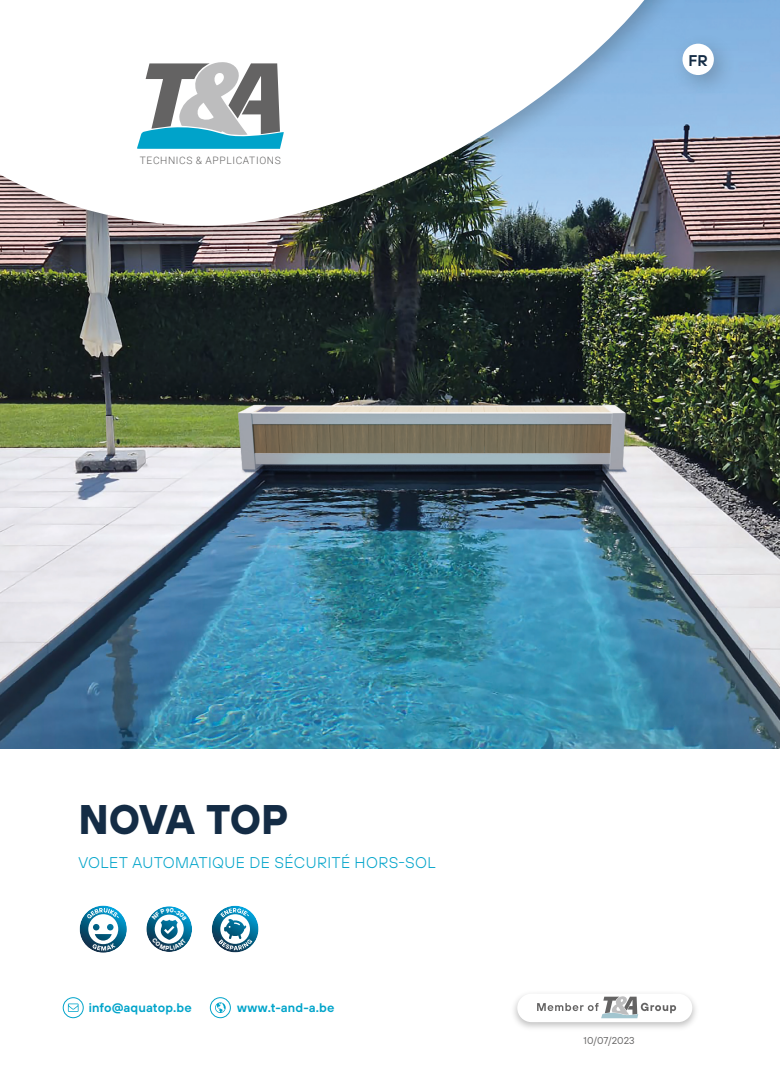
<style>
.page{position:relative;width:780px;height:1088px;background:#fff}
.page>*{position:absolute;margin:0;border:0;box-sizing:border-box;transform-origin:0 0}
.h2_system_name{font:700 41.38px "TT Hoves";letter-spacing:-.02em;color:#142c45}
.h2_s_legend{font:300 15.5px "TT Hoves";letter-spacing:.025em;color:#00a4ca}
.t1{font:600 15.5px "TT Hoves";color:#142c45}
.t2{font:600 12.5px "TT Hoves";letter-spacing:.01em;color:#00a4ca}
.t3{font:300 10.25px "Roboto";letter-spacing:.06em;color:#646363}
.t4{font:10px "TT Hoves";letter-spacing:.01em;color:#666565}
</style>
<div class="page">
<svg style="left:79px;top:905px;width:48px;height:48px"></svg>
<svg style="left:211px;top:905px;width:48px;height:48px"></svg>
<div style="left:63px;top:997px;width:21px;height:21px;border:1px solid #00a4ca;border-radius:50%"></div>
<svg style="left:68px;top:1003px;width:11px;height:9px"></svg>
<div style="left:210px;top:997px;width:21px;height:21px;border:1px solid #00a4ca;border-radius:50%"></div>
<svg style="left:215px;top:1002px;width:11px;height:11px"></svg>
<img style="left:514px;top:995px;width:182px;height:33px">
<div style="left:517px;top:994px;width:175px;height:28px;background:#fff;border-radius:14px"></div>
<svg style="left:537px;top:996px;width:139px;height:22px"></svg>
<img style="left:0;top:0;width:780px;height:749px">
<div style="left:670px;top:32px;width:67px;height:67px;background:#1d1d1b;opacity:.25"></div>
<div style="left:682px;top:44px;width:31px;height:31px;background:#fff;border-radius:50%"></div>
<div style="left:0;top:0;width:711px;height:251px;background:#1d1d1b;opacity:.25"></div>
<svg style="left:0;top:0;width:706px;height:226px"></svg>
<svg style="left:137px;top:61px;width:147px;height:88px"></svg>
<svg style="left:146px;top:906px;width:46px;height:46px"></svg>
<p class="t3" style="left:140px;top:153px;width:142px">TECHNICS &amp; APPLICATIONS</p>
<p class="t1" style="left:688px;top:50px;width:21px">FR</p>
<p class="h2_system_name" style="left:78px;top:791px;width:211px">NOVA TOP</p>
<p class="h2_s_legend" style="left:78px;top:853px;width:359px">VOLET AUTOMATIQUE DE SÉCURITÉ HORS-SOL</p>
<p class="t2" style="left:89px;top:999px;width:104px">info@aquatop.be</p>
<p class="t2" style="left:237px;top:999px;width:99px">www.t-and-a.be</p>
<p class="t4" style="left:583px;top:1034px;width:53px">10/07/2023</p>
</div>
